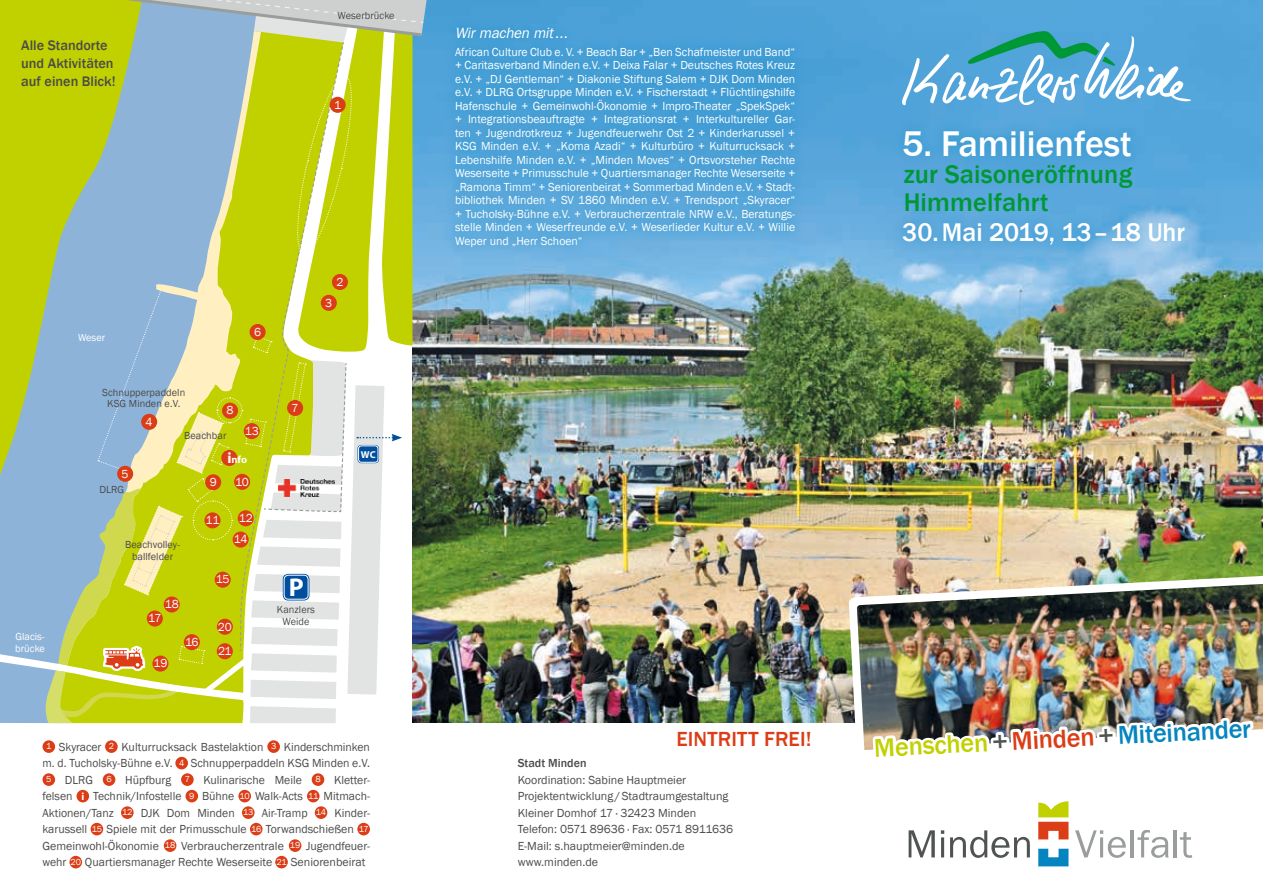
<style>
.page{position:relative;width:1263px;height:893px;background:#fff}
.page>*{position:absolute;margin:0;border:0;box-sizing:border-box;transform-origin:0 0}
.t1{font:500 36.75px "Franklin Gothic";color:#fff}
.t2{font:500 26.4px "Franklin Gothic";color:#0485bf}
.t3{font:500 26.25px/27.8px "Franklin Gothic";letter-spacing:.005em;color:#009736}
.t4{font:500 26.25px "Franklin Gothic";color:#fff}
.t5{font:700 25.8px "Myriad Pro";color:#fff}
.t6{font:500 21px "Franklin Gothic";letter-spacing:.01em;color:#db3d16}
.t7{font:italic 15px "Franklin Gothic";letter-spacing:-.005em;color:#fff}
.t8{font:500 14.25px/18px "Franklin Gothic";color:#4b4b4a}
.t9{font:12px/13.5px "Franklin Gothic";color:#fff;text-align:justify}
.t10{font:12px/16.5px "Franklin Gothic";color:#4b4b4a;text-align:center}
.t11{font:500 12px "Franklin Gothic";color:#4b4b4a}
.t12{font:10.5px/12px "Franklin Gothic";letter-spacing:.005em;color:#4b4b4a;text-align:center}
.t13{font:10.5px/12px "Franklin Gothic";letter-spacing:.005em;color:#fff}
.t14{font:700 10.5px "Myriad";color:#fff}
.t15{font:700 10.05px "Myriad Pro";color:#fff}
.s1{font-size:15px}
.s2{font-size:9px;color:#fff}
.s3{font-family:"Myriad";font-weight:700;font-size:10.5px;color:#fff}
.s4{color:#c1d100}
.s5{color:#505450}
.s6{color:#db3d16}
</style>
<div class="page">
<img style="left:427px;top:0;width:836px;height:723px">
<div style="left:892px;top:119px;width:304px;height:138px;background:#0485bf;opacity:.2"></div>
<div style="left:43px;top:740px;width:12px;height:13px;background:#db3d16;border-radius:50%"></div>
<div style="left:105px;top:740px;width:13px;height:13px;background:#db3d16;border-radius:50%"></div>
<div style="left:267px;top:740px;width:13px;height:13px;background:#db3d16;border-radius:50%"></div>
<div style="left:175px;top:757px;width:13px;height:12px;background:#db3d16;border-radius:50%"></div>
<div style="left:43px;top:773px;width:12px;height:13px;background:#db3d16;border-radius:50%"></div>
<div style="left:103px;top:773px;width:12px;height:13px;background:#db3d16;border-radius:50%"></div>
<div style="left:181px;top:773px;width:13px;height:13px;background:#db3d16;border-radius:50%"></div>
<div style="left:312px;top:773px;width:12px;height:13px;background:#db3d16;border-radius:50%"></div>
<div style="left:77px;top:790px;width:12px;height:12px;background:#db3d16;border-radius:50%"></div>
<div style="left:186px;top:790px;width:12px;height:12px;background:#db3d16;border-radius:50%"></div>
<div style="left:238px;top:790px;width:13px;height:12px;background:#db3d16;border-radius:50%"></div>
<div style="left:307px;top:790px;width:13px;height:12px;background:#db3d16;border-radius:50%"></div>
<div style="left:121px;top:806px;width:13px;height:13px;background:#db3d16;border-radius:50%"></div>
<div style="left:242px;top:806px;width:13px;height:13px;background:#db3d16;border-radius:50%"></div>
<div style="left:315px;top:806px;width:12px;height:13px;background:#db3d16;border-radius:50%"></div>
<div style="left:91px;top:823px;width:12px;height:12px;background:#db3d16;border-radius:50%"></div>
<div style="left:250px;top:823px;width:13px;height:12px;background:#db3d16;border-radius:50%"></div>
<div style="left:357px;top:823px;width:13px;height:12px;background:#db3d16;border-radius:50%"></div>
<div style="left:164px;top:839px;width:12px;height:13px;background:#db3d16;border-radius:50%"></div>
<div style="left:289px;top:839px;width:12px;height:13px;background:#db3d16;border-radius:50%"></div>
<div style="left:69px;top:856px;width:13px;height:12px;background:#db3d16;border-radius:50%"></div>
<div style="left:275px;top:856px;width:13px;height:12px;background:#db3d16;border-radius:50%"></div>
<svg style="left:1038px;top:801px;width:30px;height:38px"></svg>
<svg style="left:1038px;top:849px;width:30px;height:17px"></svg>
<svg style="left:909px;top:830px;width:26px;height:27px"></svg>
<svg style="left:941px;top:830px;width:3px;height:4px"></svg>
<hr style="left:941px;top:837px;width:3px;height:20px;background:#505450">
<svg style="left:950px;top:830px;width:80px;height:28px"></svg>
<svg style="left:1075px;top:830px;width:51px;height:28px"></svg>
<hr style="left:1131px;top:830px;width:3px;height:27px;background:#9a9e9b">
<svg style="left:1137px;top:830px;width:31px;height:28px"></svg>
<hr style="left:1173px;top:830px;width:3px;height:27px;background:#9a9e9b">
<svg style="left:1180px;top:832px;width:12px;height:26px"></svg>
<div style="left:443px;top:17px;width:363px;height:241px;background:#0485bf;opacity:.2"></div>
<svg style="left:902px;top:30px;width:289px;height:76px;background:#6ab3d7"></svg>
<svg style="left:848px;top:571px;width:415px;height:152px"></svg>
<img style="left:857px;top:584px;width:406px;height:166px">
<img style="left:869px;top:509px;width:387px;height:241px">
<svg style="left:0;top:0;width:427px;height:723px;background:#bdcb80"></svg>
<p class="t8" style="left:21px;top:37px;width:96px">Alle Standorte und Aktivitäten auf einen Blick!</p>
<p class="t12" style="left:337px;top:10px;width:59px">Weserbrücke</p>
<p class="t9" style="left:334px;top:98px;width:9px">1</p>
<p class="t13" style="left:15px;top:630px;width:31px">Glacis&shy;brücke</p>
<p class="t13" style="left:78px;top:332px;width:29px">Weser</p>
<p class="t9" style="left:254px;top:325px;width:9px">6</p>
<p class="t9" style="left:336px;top:275px;width:9px">2</p>
<p class="t9" style="left:325px;top:296px;width:9px">3</p>
<p class="t12" style="left:102px;top:387px;width:85px;line-height:11.2px">Schnupperpaddeln<br>KSG Minden e.V.</p>
<p class="t9" style="left:226px;top:404px;width:9px">8</p>
<p class="t9" style="left:122px;top:467px;width:9px">5</p>
<p class="t12" style="left:99px;top:484px;width:26px">DLRG</p>
<p class="t9" style="left:146px;top:415px;width:9px">4</p>
<p class="t9" style="left:245px;top:424px;width:15px">13</p>
<p class="t12" style="left:184px;top:430px;width:44px">Beachbar</p>
<p class="t9" style="left:210px;top:476px;width:9px">9</p>
<p class="t14" style="left:227px;top:454px;width:21px"><span class="s1">i</span>nfo</p>
<p class="t9" style="left:235px;top:475px;width:15px">10</p>
<p class="t9" style="left:206px;top:514px;width:15px">11</p>
<p class="t9" style="left:239px;top:512px;width:16px">12</p>
<p class="t12" style="left:125px;top:539px;width:56px">Beachvolley&shy;ballfelder</p>
<p class="t9" style="left:165px;top:598px;width:15px">18</p>
<p class="t9" style="left:148px;top:612px;width:15px">17</p>
<p class="t9" style="left:153px;top:657px;width:15px">19</p>
<p class="t9" style="left:185px;top:635px;width:15px">16</p>
<p class="t9" style="left:234px;top:533px;width:15px">14</p>
<p class="t9" style="left:216px;top:573px;width:15px">15</p>
<p class="t9" style="left:218px;top:620px;width:16px">20</p>
<p class="t9" style="left:218px;top:644px;width:15px">21</p>
<p class="t9" style="left:292px;top:401px;width:9px">7</p>
<h3 class="t5" style="left:289px;top:573px;width:16px">P</h3>
<p class="t12" style="left:277px;top:604px;width:40px">Kanzlers<br>Weide</p>
<p class="t15" style="left:361px;top:449px;width:16px">WC</p>
<p class="t10" style="left:43px;top:739px;width:329px"><span class="s2">1</span> Skyracer <span class="s2">2</span> Kulturrucksack Bastelaktion <span class="s2">3</span> Kinderschminken m. d. Tucholsky-Bühne e.V. <span class="s2">4</span> Schnupperpaddeln KSG Minden e.V.<br><span class="s2">5</span> DLRG <span class="s2">6</span> Hüpfburg <span class="s2">7</span> Kulinarische Meile <span class="s2">8</span> Kletter&shy;felsen <span class="s3">i</span> Technik/Infostelle <span class="s2">9</span> Bühne <span class="s2">10</span> Walk-Acts <span class="s2">11</span> Mitmach-Aktionen/Tanz <span class="s2">12</span> DJK Dom Minden <span class="s2">13</span> Air-Tramp <span class="s2">14</span> Kinder&shy;karussell <span class="s2">15</span> Spiele mit der Primusschule <span class="s2">16</span> Torwandschießen <span class="s2">17<br></span>Gemeinwohl-Ökonomie <span class="s2">18</span> Verbraucherzentrale <span class="s2">19</span> Jugendfeuer&shy;wehr <span class="s2">20</span> Quartiersmanager Rechte Weserseite <span class="s2">21</span> Seniorenbeirat</p>
<p class="t7" style="left:455px;top:25px;width:114px">Wir machen mit...</p>
<p class="t9" style="left:455px;top:45px;width:342px">African Culture Club e. V. + Beach Bar + „Ben Schafmeister und Band“ + Caritasverband Minden e.V. + Deixa Falar + Deutsches Rotes Kreuz e.V. + „DJ Gentleman“ + Diakonie Stiftung Salem + DJK Dom Minden e.V. + DLRG Ortsgruppe Minden e.V. + Fischerstadt + Flüchtlingshilfe Hafenschule + Gemeinwohl-Ökonomie + Impro-Theater „SpekSpek“ + Integrationsbeauftragte + Integrationsrat + Interkultureller Gar&shy;ten + Jugendrotkreuz + Jugendfeuerwehr Ost 2 + Kinderkarussel + KSG Minden e.V. + „Koma Azadi“ + Kulturbüro + Kulturrucksack + Lebenshilfe Minden e.V. + „Minden Moves“ + Ortsvorsteher Rechte Weserseite + Primusschule + Quartiersmanager Rechte Weserseite + „Ramona Timm“ + Seniorenbeirat + Sommerbad Minden e.V. + Stadt&shy;bibliothek Minden + SV 1860 Minden e.V. + Trendsport „Skyracer“ + Tucholsky-Bühne e.V. + Verbraucherzentrale NRW e.V., Beratungs&shy;stelle Minden + Weserfreunde e.V. + Weserlieder Kultur e.V. + Willie Weper und „Herr Schoen“</p>
<h1 class="t1" style="left:902px;top:121px;width:231px">5. Familienfest</h1>
<h3 class="t3" style="left:904px;top:161px;width:230px">zur Saisoneröffnung<br>Himmelfahrt</h3>
<h3 class="t4" style="left:902px;top:216px;width:284px">30.Mai 2019, 13 – 18 Uhr</h3>
<h3 class="t6" style="left:676px;top:726px;width:137px">EINTRITT FREI!</h3>
<h2 class="t2" style="left:873px;top:732px;width:379px;rotate:-3deg"><span class="s4">Menschen</span> <span class="s5">+</span> <span class="s6">Minden</span> <span class="s5">+</span> Miteinander</h2>
<p class="t11" style="left:518px;top:756px;width:70px">Stadt Minden</p>
<p class="t10" style="left:518px;top:772px;width:217px;text-align:left">Koordination: Sabine Hauptmeier Projektentwicklung /Stadtraumgestaltung Kleiner Domhof 17 · 32423 Minden Telefon: 0571 89636 · Fax: 0571 8911636<br>E-Mail: s.hauptmeier@minden.de www.minden.de</p>
</div>
